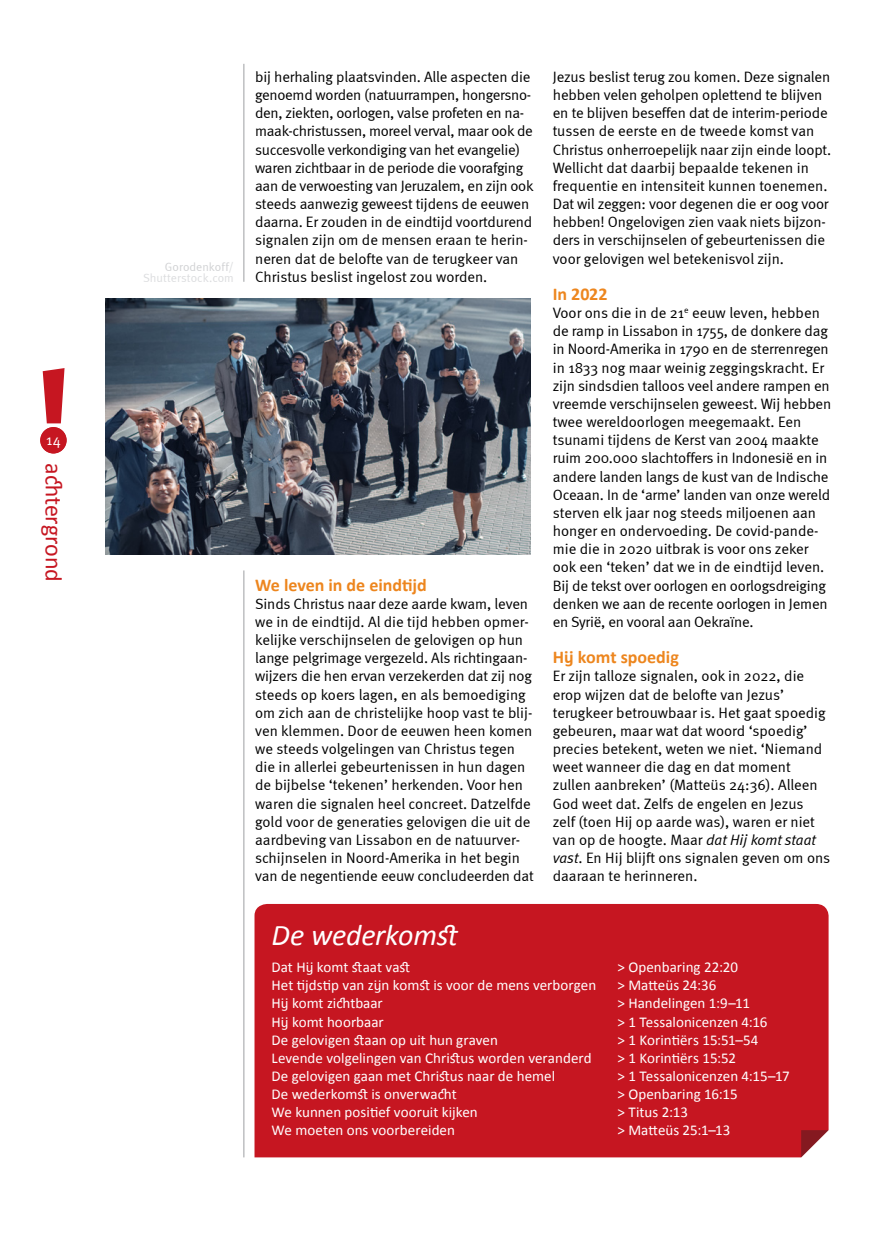
<style>
.page{position:relative;width:893px;height:1234px;background:#fff}
.page>*{position:absolute;margin:0;border:0;box-sizing:border-box;transform-origin:0 0}
.t1{font:italic 30px "Calibri";letter-spacing:-.015em;color:#fff}
.t2{font:24px "Calibri";letter-spacing:-.005em;color:#c61621}
.t3{font:700 18px "Calibri";color:#ed861e}
.t4{font:15px/18.1px "Meta Normal";letter-spacing:-.01em;color:#000}
.t5{font:15px "Calibri";color:#fff}
.t6{font:15px "Meta Normal";color:#fff}
.t7{font:12px/10.6px "Meta Normal";color:#dcdddf;text-align:right}
.s1{color:#d1d2d4}
.s2{font-style:italic}
</style>
<div class="page">
<svg style="left:43px;top:368px;width:22px;height:55px"></svg>
<div style="left:40px;top:427px;width:27px;height:26px;background:#c61621;border-radius:50%"></div>
<hr style="left:243px;top:64px;width:1px;height:218px;background:#9d9fa2">
<hr style="left:243px;top:570px;width:1px;height:587px;background:#9d9fa2">
<div style="left:254px;top:903px;width:575px;height:254px;background:#c61621"></div>
<svg style="left:801px;top:1129px;width:28px;height:28px"></svg>
<img style="left:106px;top:298px;width:425px;height:256px">
<p class="t6" style="left:46px;top:431px;width:16px">14</p>
<h2 class="t2" style="left:69px;top:463px;width:120px;rotate:90deg">achtergrond</h2>
<p class="t7" style="left:143px;top:261px;width:92px"><span class="s1">Gorodenkoff</span>/<br>Shutterstock.com</p>
<p class="t4" style="left:255px;top:67px;width:280px">bij herhaling plaatsvinden. Alle aspecten die genoemd worden (natuurrampen, hongersno&shy;den, ziekten, oorlogen, valse profeten en na&shy;maak-christussen, moreel verval, maar ook de succesvolle verkondiging van het evangelie) waren zichtbaar in de periode die voorafging aan de verwoesting van Jeruzalem, en zijn ook steeds aanwezig geweest tijdens de eeuwen daarna. Er zouden in de eindtijd voortdurend signalen zijn om de mensen eraan te herin&shy;neren dat de belofte van de terugkeer van Christus beslist ingelost zou worden.</p>
<p class="t4" style="left:553px;top:67px;width:280px">Jezus beslist terug zou komen. Deze signalen hebben velen geholpen oplettend te blijven en te blijven beseffen dat de interim-periode tussen de eerste en de tweede komst van Christus onherroepelijk naar zijn einde loopt.<br>Wellicht dat daarbij bepaalde tekenen in frequentie en intensiteit kunnen toenemen.<br>Dat wil zeggen: voor degenen die er oog voor hebben! Ongelovigen zien vaak niets bijzon&shy;ders in verschijnselen of gebeurtenissen die voor gelovigen wel betekenisvol zijn.</p>
<p class="t3" style="left:553px;top:282px;width:56px">In 2022</p>
<p class="t4" style="left:553px;top:303px;width:280px">Voor ons die in de 21<sup>e</sup> eeuw leven, hebben de ramp in Lissabon in 1755, de donkere dag in Noord-Amerika in 1790 en de sterrenregen in 1833 nog maar weinig zeggingskracht. Er zijn sindsdien talloos veel andere rampen en vreemde verschijnselen geweest. Wij hebben twee wereldoorlogen meegemaakt. Een tsunami tijdens de Kerst van 2004 maakte ruim 200.000 slachtoffers in Indonesië en in andere landen langs de kust van de Indische Oceaan. In de ‘arme’ landen van onze wereld sterven elk jaar nog steeds miljoenen aan honger en ondervoeding. De covid-pande&shy;mie die in 2020 uitbrak is voor ons zeker ook een ‘teken’ dat we in de eindtijd leven.<br>Bij de tekst over oorlogen en oorlogsdreiging denken we aan de recente oorlogen in Jemen en Syrië, en vooral aan Oekraïne.</p>
<p class="t3" style="left:553px;top:645px;width:128px">Hij komt spoedig</p>
<p class="t4" style="left:553px;top:666px;width:279px">Er zijn talloze signalen, ook in 2022, die erop wijzen dat de belofte van Jezus’ terugkeer betrouwbaar is. Het gaat spoedig gebeuren, maar wat dat woord ‘spoedig’ precies betekent, weten we niet. ‘Niemand weet wanneer die dag en dat moment zullen aanbreken’ (Matteüs 24:36). Alleen God weet dat. Zelfs de engelen en Jezus<br>zelf (toen Hij op aarde was), waren er niet van op de hoogte. Maar <span class="s2">dat Hij komt staat vast</span>. En Hij blijft ons signalen geven om ons daaraan te herinneren.</p>
<p class="t3" style="left:255px;top:573px;width:173px">We leven in de eindtijd</p>
<p class="t4" style="left:255px;top:594px;width:280px">Sinds Christus naar deze aarde kwam, leven we in de eindtijd. Al die tijd hebben opmer&shy;kelijke verschijnselen de gelovigen op hun lange pelgrimage vergezeld. Als richtingaan&shy;wijzers die hen ervan verzekerden dat zij nog steeds op koers lagen, en als bemoediging om zich aan de christelijke hoop vast te blij&shy;ven klemmen. Door de eeuwen heen komen we steeds volgelingen van Christus tegen die in allerlei gebeurtenissen in hun dagen de bijbelse ‘tekenen’ herkenden. Voor hen waren die signalen heel concreet. Datzelfde gold voor de generaties gelovigen die uit de aardbeving van Lissabon en de natuurver&shy;schijnselen in Noord-Amerika in het begin van de negentiende eeuw concludeerden dat</p>
<h1 class="t1" style="left:272px;top:914px;width:188px">De wederkomst</h1>
<p class="t5" style="left:272px;top:957px;width:140px">Dat Hij komt staat vast</p>
<p class="t5" style="left:617px;top:957px;width:122px">&gt; Openbaring 22:20</p>
<p class="t5" style="left:272px;top:975px;width:326px">Het tijdstip van zijn komst is voor de mens verborgen</p>
<p class="t5" style="left:617px;top:975px;width:100px">&gt; Matteüs 24:36</p>
<p class="t5" style="left:272px;top:993px;width:113px">Hij komt zichtbaar</p>
<p class="t5" style="left:617px;top:993px;width:134px">&gt; Handelingen 1:9–11</p>
<p class="t5" style="left:272px;top:1011px;width:114px">Hij komt hoorbaar</p>
<p class="t5" style="left:618px;top:1011px;width:151px">&gt; 1 Tessalonicenzen 4:16</p>
<p class="t5" style="left:272px;top:1029px;width:228px">De gelovigen staan op uit hun graven</p>
<p class="t5" style="left:618px;top:1029px;width:142px">&gt; 1 Korintiërs 15:51–54</p>
<p class="t5" style="left:272px;top:1048px;width:322px">Levende volgelingen van Christus worden veranderd</p>
<p class="t5" style="left:618px;top:1048px;width:120px">&gt; 1 Korintiërs 15:52</p>
<p class="t5" style="left:272px;top:1066px;width:285px">De gelovigen gaan met Christus naar de hemel</p>
<p class="t5" style="left:618px;top:1066px;width:174px">&gt; 1 Tessalonicenzen 4:15–17</p>
<p class="t5" style="left:272px;top:1084px;width:187px">De wederkomst is onverwacht</p>
<p class="t5" style="left:618px;top:1084px;width:122px">&gt; Openbaring 16:15</p>
<p class="t5" style="left:272px;top:1102px;width:208px">We kunnen positief vooruit kijken</p>
<p class="t5" style="left:618px;top:1102px;width:72px">&gt; Titus 2:13</p>
<p class="t5" style="left:272px;top:1120px;width:185px">We moeten ons voorbereiden</p>
<p class="t5" style="left:618px;top:1120px;width:114px">&gt; Matteüs 25:1–13</p>
</div>
